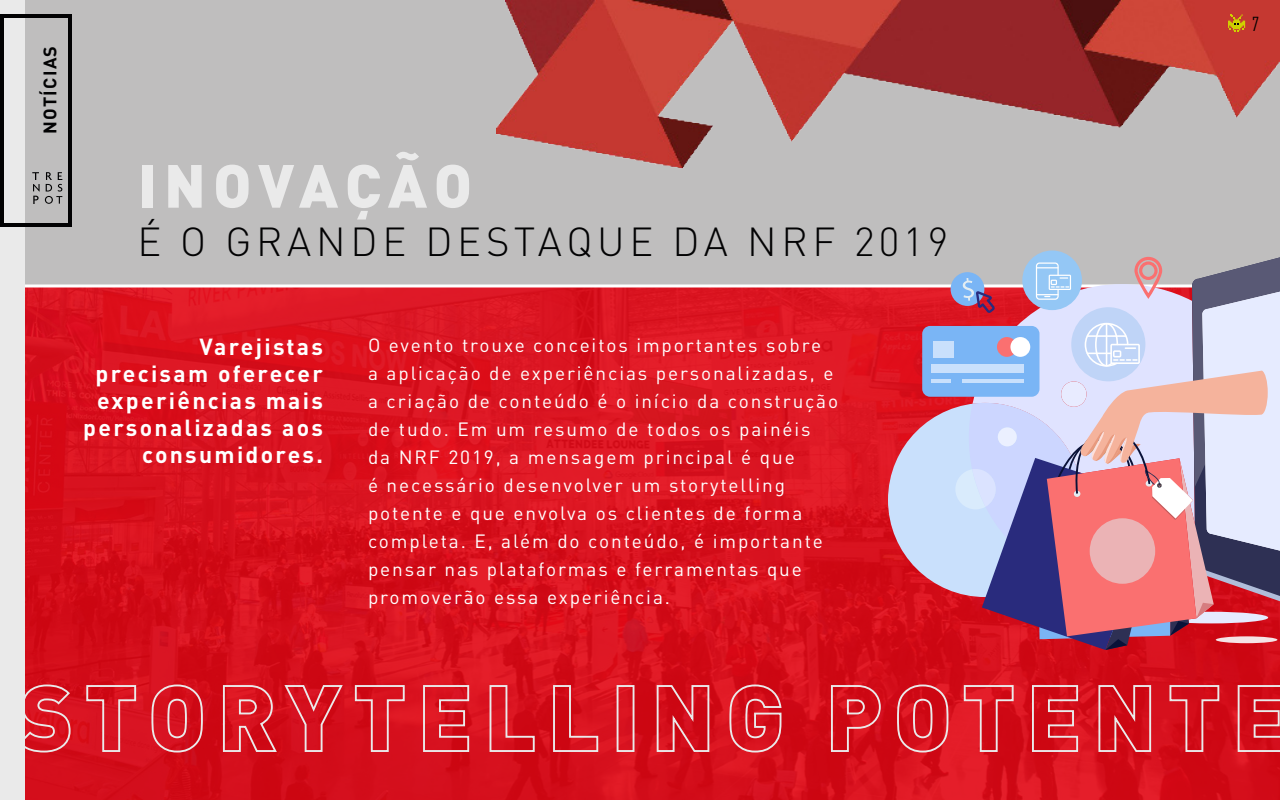
<style>
.page{position:relative;width:1280px;height:800px;background:#fff}
.page>*{position:absolute;margin:0;border:0;box-sizing:border-box;transform-origin:0 0}
.t1{font:900 60px "DIN Pro";letter-spacing:.11em;color:#eaeaea}
.t2{font:300 40px "DIN Pro";letter-spacing:.12em;color:#020203}
.t3{font:700 23px/27px "DIN Pro";letter-spacing:.1em;color:#fff;text-align:right}
.t4{font:condensed 20px "DIN Pro";color:#000}
.t5{font:19px/28px "DIN Pro";letter-spacing:.1em;color:#fff}
.t6{font:700 18px "DIN Pro";letter-spacing:.075em;color:#020203}
</style>
<div class="page">
<div style="left:25px;top:0;width:1255px;height:284px;background:#bfbebe"></div>
<svg style="left:32px;top:172px;width:30px;height:32px"></svg>
<div style="left:0;top:0;width:25px;height:800px;background:#eaeaea"></div>
<div style="left:0;top:14px;width:72px;height:213px;border:4px solid #020203"></div>
<img style="left:496px;top:0;width:784px;height:181px">
<div style="left:25px;top:286px;width:1255px;height:514px;background:linear-gradient(to right,#d9121f,#d60f1b)"></div>
<svg style="left:25px;top:284px;width:927px;height:4px"></svg>
<svg style="left:25px;top:684px;width:47px;height:69px;background:#d9313c"></svg>
<svg style="left:85px;top:684px;width:52px;height:69px;background:#d92b37"></svg>
<svg style="left:150px;top:684px;width:55px;height:69px;background:#d62d39"></svg>
<svg style="left:222px;top:683px;width:122px;height:71px;background:#d62833"></svg>
<svg style="left:354px;top:684px;width:52px;height:69px;background:#d82934"></svg>
<svg style="left:422px;top:684px;width:48px;height:69px;background:#d93842"></svg>
<svg style="left:489px;top:684px;width:47px;height:69px;background:#d72a35"></svg>
<svg style="left:552px;top:684px;width:47px;height:69px;background:#d72934"></svg>
<div style="left:617px;top:685px;width:17px;height:67px;border:2px solid #eaeaea"></div>
<svg style="left:656px;top:684px;width:54px;height:69px;background:#d5303b"></svg>
<svg style="left:728px;top:684px;width:55px;height:69px;background:#d8323c"></svg>
<svg style="left:830px;top:684px;width:52px;height:69px;background:#d52a34"></svg>
<svg style="left:895px;top:684px;width:55px;height:69px;background:#d62c36"></svg>
<svg style="left:963px;top:684px;width:52px;height:69px;background:#d92a35"></svg>
<svg style="left:1031px;top:684px;width:48px;height:69px;background:#d7353f"></svg>
<svg style="left:1098px;top:684px;width:54px;height:69px;background:#d32f39"></svg>
<svg style="left:1169px;top:684px;width:51px;height:69px;background:#d32530"></svg>
<svg style="left:1237px;top:684px;width:43px;height:69px;background:#d4323c"></svg>
<div style="left:888px;top:403px;width:194px;height:194px;background:#c9e0fc;border-radius:50%"></div>
<div style="left:951px;top:272px;width:33px;height:34px;background:#7ab5f5;border-radius:50%"></div>
<div style="left:922px;top:326px;width:118px;height:71px;background:#7ab5f5;border-radius:8px"></div>
<div style="left:931px;top:365px;width:93px;height:8px;background:#c9e0fc"></div>
<hr style="left:931px;top:379px;width:20px;height:4px;background:#c9e0fc">
<div style="left:934px;top:341px;width:20px;height:17px;background:#c9e0fc"></div>
<svg style="left:955px;top:251px;width:325px;height:399px;background:#c29fb6"></svg>
<svg style="left:1228px;top:14px;width:17px;height:18px"></svg>
<p class="t6" style="left:35px;top:134px;width:90px;rotate:-90deg">NOTÍCIAS</p>
<h1 class="t1" style="left:138px;top:134px;width:336px">INOVAÇÃO</h1>
<h2 class="t2" style="left:137px;top:210px;width:812px">É O GRANDE DESTAQUE DA NRF 2019</h2>
<p class="t3" style="left:83px;top:330px;width:241px">Varejistas precisam oferecer experiências mais personalizadas aos consumidores.</p>
<p class="t5" style="left:368px;top:330px;width:472px">O evento trouxe conceitos importantes sobre<br>a aplicação de experiências personalizadas, e a criação de conteúdo é o início da construção de tudo. Em um resumo de todos os painéis<br>da NRF 2019, a mensagem principal é que<br>é necessário desenvolver um storytelling potente e que envolva os clientes de forma completa. E, além do conteúdo, é importante pensar nas plataformas e ferramentas que promoverão essa experiência.</p>
<p class="t4" style="left:1252px;top:10px;width:9px">7</p>
</div>
